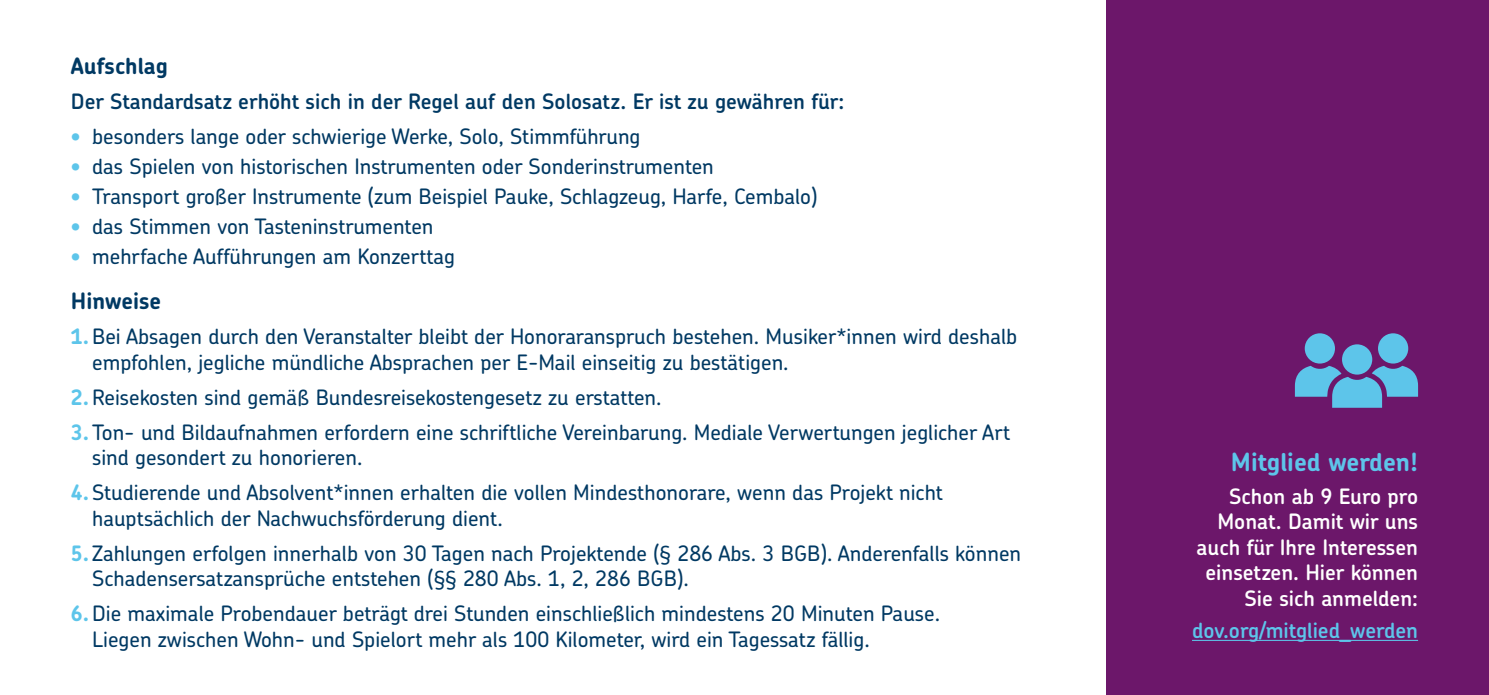
<style>
.page{position:relative;width:1489px;height:695px;background:#fff}
.page>*{position:absolute;margin:0;border:0;box-sizing:border-box;transform-origin:0 0}
.t1{font:700 25px "Chevin Std";color:#5dc5ea}
.t2{font:700 22.5px "Chevin Std";color:#003963}
.t3{font:500 21.25px/25.5px "Chevin Std";color:#003963}
.t4{font:600 21.25px/25.5px "Chevin Std";color:#fff;text-align:right}
.t5{font:600 21.25px "Chevin Std";color:#003963}
.t6{font:600 21.25px "Chevin Std";color:#5dc5ea}
.s1{font-weight:800;color:#5dc5ea}
.s2{font-weight:700;color:#5dc5ea}
</style>
<div class="page">
<div style="left:1106px;top:0;width:382px;height:694px;background:#6c176a"></div>
<hr style="left:1191px;top:639px;width:226px;height:1px;background:#5dc5ea">
<div style="left:1341px;top:344px;width:31px;height:30px;background:#5dc5ea;border-radius:50%"></div>
<div style="left:1304px;top:333px;width:30px;height:30px;background:#5dc5ea;border-radius:50%"></div>
<div style="left:1377px;top:333px;width:30px;height:30px;background:#5dc5ea;border-radius:50%"></div>
<svg style="left:1294px;top:366px;width:123px;height:41px"></svg>
<p class="t2" style="left:71px;top:51px;width:99px">Aufschlag</p>
<p class="t5" style="left:71px;top:87px;width:775px">Der Standardsatz erhöht sich in der Regel auf den Solosatz. Er ist zu gewähren für:</p>
<p class="t3" style="left:71px;top:123px;width:571px"><span class="s1">•</span> besonders lange oder schwierige Werke, Solo, Stimmführung</p>
<p class="t3" style="left:71px;top:153px;width:644px"><span class="s1">•</span> das Spielen von historischen Instrumenten oder Sonderinstrumenten</p>
<p class="t3" style="left:71px;top:183px;width:748px"><span class="s1">•</span> Transport großer Instrumente (zum Beispiel Pauke, Schlagzeug, Harfe, Cembalo)</p>
<p class="t3" style="left:71px;top:213px;width:364px"><span class="s1">•</span> das Stimmen von Tasteninstrumenten</p>
<p class="t3" style="left:71px;top:243px;width:386px"><span class="s1">•</span> mehrfache Aufführungen am Konzerttag</p>
<p class="t2" style="left:71px;top:286px;width:92px">Hinweise</p>
<p class="t3" style="left:92px;top:323px;width:926px;text-indent:-21px"><span class="s2">1.</span>Bei Absagen durch den Veranstalter bleibt der Honoraranspruch bestehen. Musiker*innen wird deshalb empfohlen, jegliche mündliche Absprachen per E-Mail einseitig zu bestätigen.</p>
<p class="t3" style="left:71px;top:379px;width:940px;line-height:35px"><span class="s2">2.</span>Reisekosten sind gemäß Bundesreisekostengesetz zu erstatten.<br><span class="s2">3.</span>Ton- und Bildaufnahmen erfordern eine schriftliche Vereinbarung. Mediale Verwertungen jeglicher Art</p>
<p class="t3" style="left:71px;top:439px;width:873px;line-height:35px;text-indent:21px">sind gesondert zu honorieren.<br><span class="s2">4.</span>Studierende und Absolvent*innen erhalten die vollen Mindesthonorare, wenn das Projekt nicht</p>
<p class="t3" style="left:92px;top:504px;width:412px">hauptsächlich der Nachwuchsförderung dient.</p>
<p class="t3" style="left:92px;top:539px;width:930px;text-indent:-21px"><span class="s2">5.</span> Zahlungen erfolgen innerhalb von 30 Tagen nach Projektende (§ 286 Abs. 3 BGB). Anderenfalls können<br>Schadensersatzansprüche entstehen (§§ 280 Abs. 1, 2, 286 BGB).</p>
<p class="t3" style="left:92px;top:600px;width:849px;text-indent:-21px"><span class="s2">6.</span>Die maximale Probendauer beträgt drei Stunden einschließlich mindestens 20 Minuten Pause.<br>Liegen zwischen Wohn- und Spielort mehr als 100 Kilometer, wird ein Tagessatz fällig.</p>
<p class="t1" style="left:1230px;top:445px;width:188px">Mitglied werden!</p>
<p class="t4" style="left:1196px;top:482px;width:223px">Schon ab 9 Euro pro<br>Monat. Damit wir uns auch für Ihre Interessen einsetzen. Hier können<br>Sie sich anmelden:</p>
<p class="t6" style="left:1191px;top:616px;width:227px">dov.org/mitglied_werden</p>
</div>
